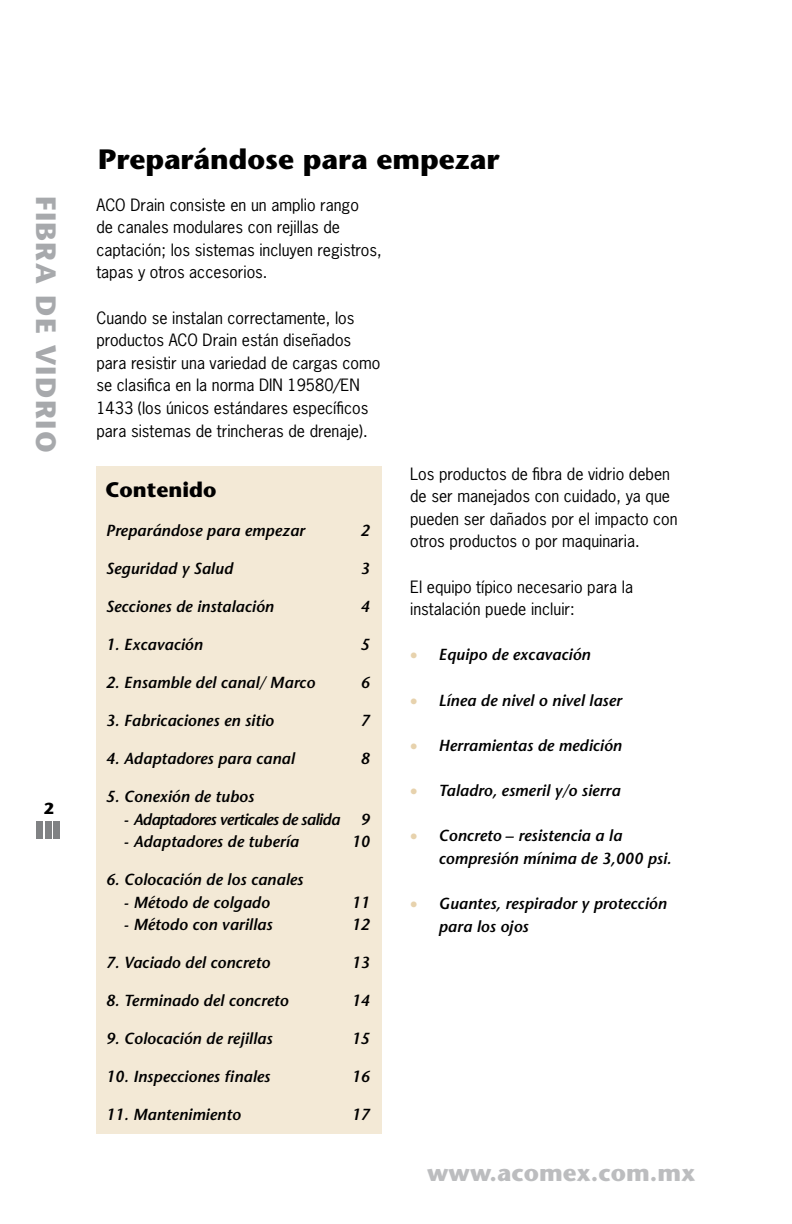
<style>
.page{position:relative;width:792px;height:1224px;background:#fff}
.page>*{position:absolute;margin:0;border:0;box-sizing:border-box;transform-origin:0 0}
.t1{font:700 28px "Stone Sans";color:#000}
.t2{font:700 28px "Stone Sans";letter-spacing:.05em;color:#a7a9ac}
.t3{font:700 24px "Stone Sans";color:#bcbdbf}
.t4{font:700 21px "Stone Sans";color:#000}
.t5{font:italic 600 16px/22.6px "Stone Sans";color:#000}
.t6{font:16px/22.6px "News Gothic";color:#000}
.t7{font:italic 600 16px "Stone Sans";letter-spacing:-.04em;color:#000}
.s1{color:#e7d2ad}
</style>
<div class="page">
<div style="left:36px;top:821px;width:7px;height:18px;background:#808284"></div>
<div style="left:45px;top:821px;width:7px;height:18px;background:#808284"></div>
<div style="left:53px;top:821px;width:7px;height:18px;background:#808284"></div>
<div style="left:96px;top:466px;width:286px;height:667px;background:#f3e9d6"></div>
<h1 class="t1" style="left:98px;top:142px;width:403px">Preparándose para empezar</h1>
<h1 class="t2" style="left:63px;top:196px;width:258px;rotate:90deg">FIBRA DE VIDRIO</h1>
<p class="t6" style="left:96px;top:193px;width:287px">ACO Drain consiste en un amplio rango<br>de canales modulares con rejillas de captación; los sistemas incluyen registros, tapas y otros accesorios.</p>
<p class="t6" style="left:96px;top:306px;width:286px">Cuando se instalan correctamente, los productos ACO Drain están diseñados para resistir una variedad de cargas como se clasifica en la norma DIN 19580/EN 1433 (los únicos estándares específicos para sistemas de trincheras de drenaje).</p>
<h3 class="t4" style="left:105px;top:477px;width:113px">Contenido</h3>
<p class="t5" style="left:106px;top:519px;width:201px">Preparándose para empezar</p>
<p class="t5" style="left:361px;top:519px;width:11px">2</p>
<p class="t5" style="left:106px;top:557px;width:129px">Seguridad y Salud</p>
<p class="t5" style="left:361px;top:557px;width:11px">3</p>
<p class="t5" style="left:106px;top:595px;width:169px">Secciones de instalación</p>
<p class="t5" style="left:361px;top:595px;width:11px">4</p>
<p class="t5" style="left:106px;top:633px;width:98px">1. Excavación</p>
<p class="t5" style="left:361px;top:633px;width:11px">5</p>
<p class="t5" style="left:106px;top:671px;width:211px">2. Ensamble del canal/ Marco</p>
<p class="t5" style="left:361px;top:671px;width:11px">6</p>
<p class="t5" style="left:106px;top:709px;width:169px">3. Fabricaciones en sitio</p>
<p class="t5" style="left:361px;top:709px;width:11px">7</p>
<p class="t5" style="left:106px;top:747px;width:190px">4. Adaptadores para canal</p>
<p class="t5" style="left:361px;top:747px;width:11px">8</p>
<p class="t5" style="left:106px;top:785px;width:150px">5. Conexión de tubos</p>
<p class="t7" style="left:124px;top:809px;width:218px">- Adaptadores verticales de salida</p>
<p class="t5" style="left:361px;top:808px;width:11px">9</p>
<p class="t5" style="left:124px;top:830px;width:177px">- Adaptadores de tubería</p>
<p class="t5" style="left:351px;top:830px;width:20px">10</p>
<p class="t5" style="left:106px;top:868px;width:199px">6. Colocación de los canales</p>
<p class="t5" style="left:124px;top:891px;width:148px">- Método de colgado</p>
<p class="t5" style="left:351px;top:891px;width:20px">11</p>
<p class="t5" style="left:124px;top:913px;width:150px">- Método con varillas</p>
<p class="t5" style="left:351px;top:913px;width:20px">12</p>
<p class="t5" style="left:106px;top:951px;width:166px">7. Vaciado del concreto</p>
<p class="t5" style="left:351px;top:951px;width:20px">13</p>
<p class="t5" style="left:106px;top:989px;width:184px">8. Terminado del concreto</p>
<p class="t5" style="left:351px;top:989px;width:20px">14</p>
<p class="t5" style="left:106px;top:1027px;width:168px">9. Colocación de rejillas</p>
<p class="t5" style="left:351px;top:1027px;width:20px">15</p>
<p class="t5" style="left:106px;top:1065px;width:166px">10. Inspecciones finales</p>
<p class="t5" style="left:351px;top:1065px;width:20px">16</p>
<p class="t5" style="left:106px;top:1103px;width:136px">11. Mantenimiento</p>
<p class="t5" style="left:351px;top:1103px;width:20px">17</p>
<p class="t6" style="left:410px;top:462px;width:269px">Los productos de fibra de vidrio deben de ser manejados con cuidado, ya que pueden ser dañados por el impacto con otros productos o por maquinaria.</p>
<p class="t6" style="left:410px;top:575px;width:224px">El equipo típico necesario para la instalación puede incluir:</p>
<p class="t5" style="left:410px;top:644px;width:182px"><span class="s1">•</span> Equipo de excavación</p>
<p class="t5" style="left:410px;top:689px;width:213px"><span class="s1">•</span> Línea de nivel o nivel laser</p>
<p class="t5" style="left:410px;top:734px;width:213px"><span class="s1">•</span> Herramientas de medición</p>
<p class="t5" style="left:410px;top:779px;width:212px"><span class="s1">•</span> Taladro, esmeril y/o sierra</p>
<p class="t5" style="left:438px;top:824px;width:234px;text-indent:-28px"><span class="s1">•</span> Concreto – resistencia a la compresión mínima de 3,000 psi.</p>
<p class="t5" style="left:438px;top:892px;width:230px;text-indent:-28px"><span class="s1">•</span> Guantes, respirador y protección para los ojos</p>
<h2 class="t3" style="left:427px;top:1158px;width:270px">www.acomex.com.mx</h2>
</div>
